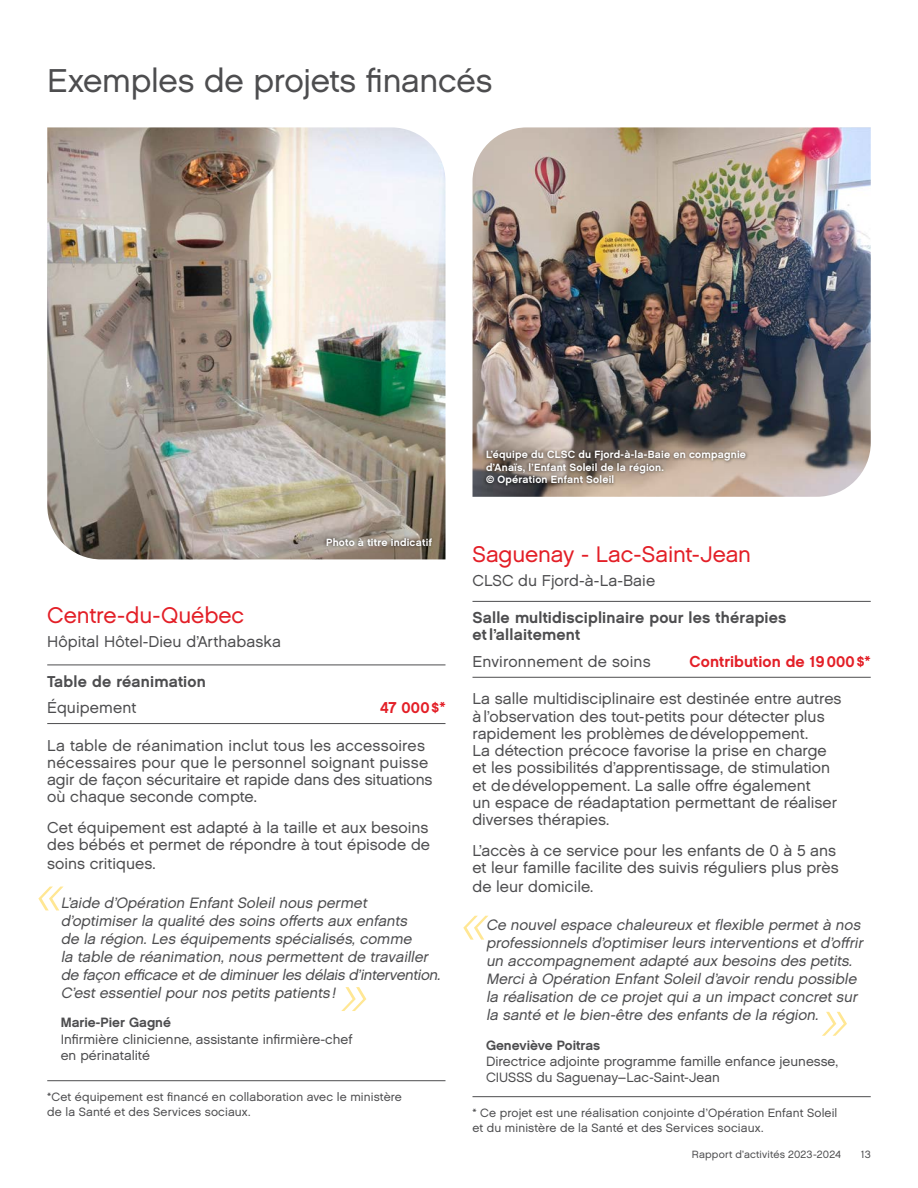
<style>
.page{position:relative;width:918px;height:1188px;background:#fff}
.page>*{position:absolute;margin:0;border:0;box-sizing:border-box;transform-origin:0 0}
.t1{font:33px "Chalet London Nineteen Sixty";letter-spacing:-.01em;color:#4d4d4f}
.t2{font:22.5px "Chalet London Nineteen Sixty";letter-spacing:-.005em;color:#e31f27}
.t3{font:15.75px/17.2px "Chalet London Nineteen Sixty";color:#4d4d4f}
.t4{font:15.75px/17.2px "Chalet New York Nineteen Sixty";letter-spacing:.01em;color:#4d4d4f}
.t5{font:15.75px "Chalet New York Nineteen Sixty";letter-spacing:.005em;color:#e31f27}
.t6{font:italic 15px/18px "Chalet London Nineteen Sixty";color:#4d4d4f}
.t7{font:13.5px/16.2px "Chalet London Nineteen Sixty";color:#4d4d4f}
.t8{font:13.5px "Chalet New York Nineteen Sixty";color:#4d4d4f}
.t9{font:12px/14.4px "Chalet London Nineteen Sixty";letter-spacing:.01em;color:#4d4d4f}
.t10{font:10.5px/12.6px "Chalet New York Nineteen Sixty";letter-spacing:.02em;color:#fff}
.t11{font:10.5px "Chalet London Nineteen Sixty";letter-spacing:.015em;color:#4d4d4f}
</style>
<div class="page">
<hr style="left:472px;top:601px;width:399px;height:1px;background:#4d4d4f">
<hr style="left:472px;top:677px;width:399px;height:1px;background:#4d4d4f">
<hr style="left:472px;top:1096px;width:399px;height:1px;background:#4d4d4f">
<hr style="left:47px;top:665px;width:399px;height:1px;background:#4d4d4f">
<hr style="left:47px;top:723px;width:399px;height:1px;background:#4d4d4f">
<hr style="left:47px;top:1080px;width:399px;height:1px;background:#4d4d4f">
<svg style="left:341px;top:987px;width:25px;height:24px"></svg>
<svg style="left:822px;top:1012px;width:25px;height:24px"></svg>
<img style="left:47px;top:127px;width:399px;height:432px">
<div style="left:323px;top:535px;width:112px;height:15px;background:#000;opacity:.6"></div>
<img style="left:472px;top:127px;width:399px;height:370px">
<div style="left:483px;top:447px;width:266px;height:42px;background:#000;opacity:.6"></div>
<svg style="left:38px;top:887px;width:25px;height:23px"></svg>
<svg style="left:463px;top:916px;width:25px;height:24px"></svg>
<h1 class="t1" style="left:47px;top:60px;width:447px">Exemples de projets financés</h1>
<p class="t10" style="left:326px;top:536px;width:107px">Photo à titre indicatif</p>
<h2 class="t2" style="left:47px;top:601px;width:199px">Centre-du-Québec</h2>
<p class="t3" style="left:47px;top:632px;width:235px">Hôpital Hôtel-Dieu d’Arthabaska</p>
<p class="t4" style="left:47px;top:672px;width:160px">Table de réanimation</p>
<p class="t3" style="left:47px;top:699px;width:91px">Équipement</p>
<p class="t5" style="left:380px;top:698px;width:67px">47 000$*</p>
<p class="t3" style="left:47px;top:737px;width:387px">La table de réanimation inclut tous les accessoires nécessaires pour que le personnel soignant puisse agir de façon sécuritaire et rapide dans des situations où chaque seconde compte.</p>
<p class="t3" style="left:47px;top:819px;width:384px">Cet équipement est adapté à la taille et aux besoins des bébés et permet de répondre à tout épisode de</p>
<p class="t3" style="left:47px;top:855px;width:110px">soins critiques.</p>
<p class="t6" style="left:61px;top:893px;width:384px">L’aide d’Opération Enfant Soleil nous permet d’optimiser la qualité des soins offerts aux enfants<br>de la région. Les équipements spécialisés, comme<br>la table de réanimation, nous permettent de travailler de façon efficace etde diminuerles délais d’intervention.<br>C’est essentiel pour nos petits patients!</p>
<p class="t8" style="left:61px;top:1014px;width:112px">Marie-Pier Gagné</p>
<p class="t7" style="left:61px;top:1031px;width:293px">Infirmière clinicienne, assistante infirmière-chef en périnatalité</p>
<p class="t9" style="left:47px;top:1090px;width:356px">*Cet équipement est financé en collaboration avec le ministère de la Santé et des Services sociaux.</p>
<p class="t10" style="left:486px;top:448px;width:262px">L’équipe du CLSC du Fjord-à-la-Baie en compagnie d’Anaïs, l’Enfant Soleil de la région.<br>© Opération Enfant Soleil</p>
<h2 class="t2" style="left:472px;top:540px;width:280px">Saguenay - Lac-Saint-Jean</h2>
<p class="t3" style="left:472px;top:571px;width:184px">CLSC du Fjord-à-La-Baie</p>
<p class="t4" style="left:472px;top:609px;width:315px">Salle multidisciplinaire pour les thérapies etl’allaitement</p>
<p class="t3" style="left:472px;top:653px;width:180px">Environnement de soins</p>
<p class="t5" style="left:690px;top:652px;width:183px">Contribution de 19000$*</p>
<p class="t3" style="left:473px;top:690px;width:371px">La salle multidisciplinaire est destinée entre autres àl’observation des tout-petits pour détecter plus rapidement les problèmes dedéveloppement.<br>La détection précoce favorise la prise en charge et les possibilités d’apprentissage, de stimulation et dedéveloppement. La salle offre également<br>un espace de réadaptation permettant de réaliser diverses thérapies.</p>
<p class="t3" style="left:473px;top:842px;width:368px">L’accès à ce service pour les enfants de 0 à 5 ans et leur famille facilite des suivis réguliers plus près</p>
<p class="t3" style="left:473px;top:878px;width:122px">de leur domicile.</p>
<p class="t6" style="left:486px;top:916px;width:382px">Ce nouvel espace chaleureux et flexible permet à nos professionnels d’optimiser leurs interventions et d’offrir un accompagnement adapté aux besoins des petits.<br>Merci à Opération Enfant Soleil d’avoir rendu possible la réalisation de ce projet qui a un impact concret sur la santé et le bien-être des enfants de la région.</p>
<p class="t8" style="left:486px;top:1037px;width:116px">Geneviève Poitras</p>
<p class="t7" style="left:486px;top:1053px;width:354px">Directrice adjointe programme famille enfance jeunesse,<br>CIUSSS du Saguenay–Lac-Saint-Jean</p>
<p class="t9" style="left:472px;top:1106px;width:366px">* Ce projet est une réalisation conjointe d’Opération Enfant Soleil et du ministère de la Santé et des Services sociaux.</p>
<p class="t11" style="left:692px;top:1148px;width:151px">Rapport d’activités 2023-2024</p>
<p class="t11" style="left:861px;top:1148px;width:11px">13</p>
</div>
